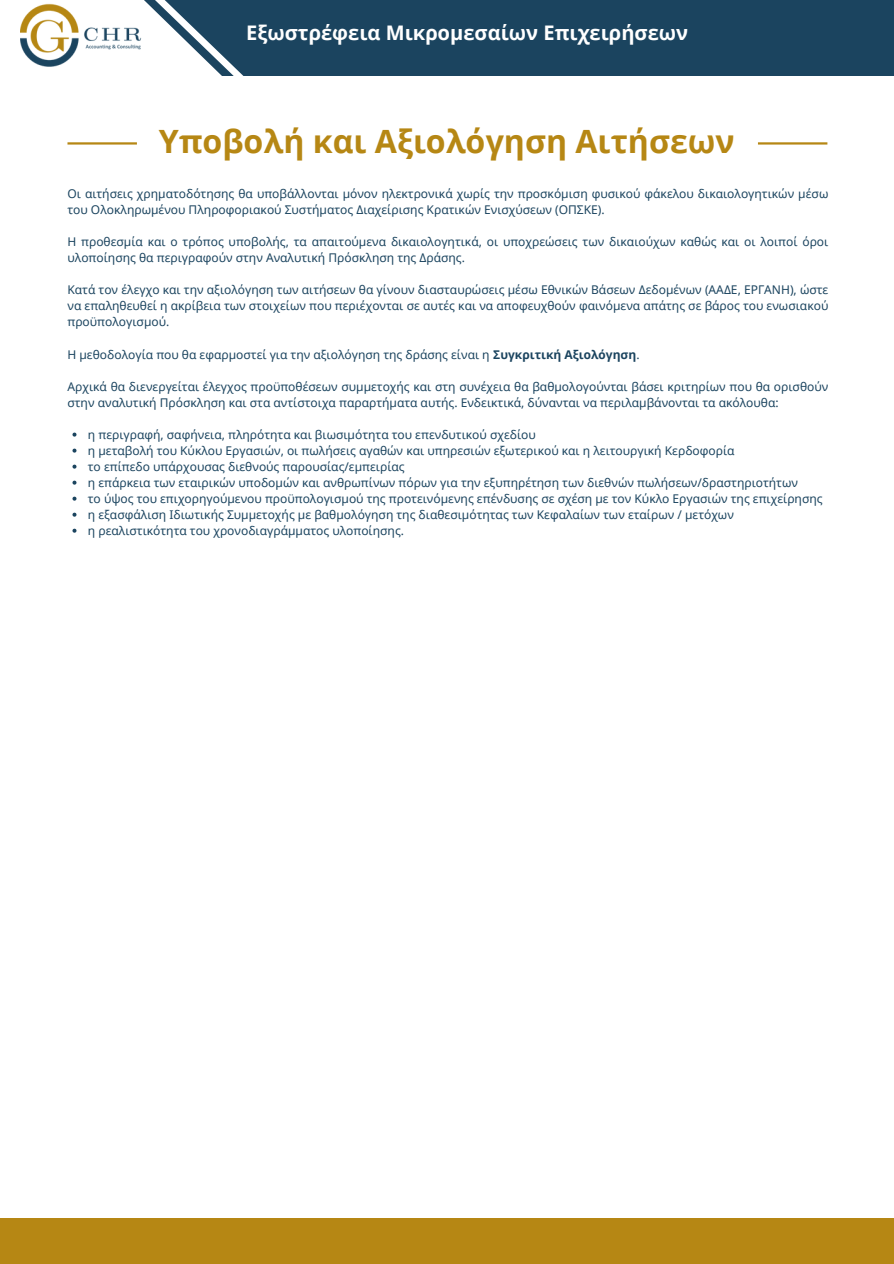
<style>
.page{position:relative;width:894px;height:1264px;background:#fff}
.page>*{position:absolute;margin:0;border:0;box-sizing:border-box;transform-origin:0 0}
.t1{font:700 32.1px "Noto Sans";color:#b68714}
.t2{font:700 20.1px "Noto Sans";color:#fff}
.t3{font:12px/16px "Noto Sans";color:#1b445f}
.s1{font-weight:700}
</style>
<div class="page">
<div style="left:0;top:1217px;width:893px;height:46px;background:#b68714"></div>
<div style="left:29px;top:0;width:864px;height:76px;background:#1b445f"></div>
<svg style="left:20px;top:0;width:224px;height:145px"></svg>
<hr style="left:757px;top:142px;width:70px;height:2px;background:#b68714">
<hr style="left:67px;top:142px;width:70px;height:2px;background:#b68714">
<svg style="left:72px;top:432px;width:4px;height:4px"></svg>
<svg style="left:72px;top:448px;width:4px;height:4px"></svg>
<svg style="left:72px;top:464px;width:4px;height:4px"></svg>
<svg style="left:72px;top:480px;width:4px;height:4px"></svg>
<svg style="left:72px;top:496px;width:4px;height:4px"></svg>
<svg style="left:72px;top:512px;width:4px;height:4px"></svg>
<svg style="left:72px;top:528px;width:4px;height:4px"></svg>
<p class="t2" style="left:246px;top:19px;width:443px">Εξωστρέφεια Μικρομεσαίων Επιχειρήσεων</p>
<p class="t1" style="left:159px;top:119px;width:577px">Υποβολή και Αξιολόγηση Αιτήσεων</p>
<p class="t3" style="left:67px;top:186px;width:762px">Οι αιτήσεις χρηματοδότησης θα υποβάλλονται μόνον ηλεκτρονικά χωρίς την προσκόμιση φυσικού φάκελου δικαιολογητικών μέσω του Ολοκληρωμένου Πληροφοριακού Συστήματος Διαχείρισης Κρατικών Ενισχύσεων (ΟΠΣΚΕ).</p>
<p class="t3" style="left:67px;top:234px;width:762px">Η προθεσμία και ο τρόπος υποβολής, τα απαιτούμενα δικαιολογητικά, οι υποχρεώσεις των δικαιούχων καθώς και οι λοιποί όροι υλοποίησης θα περιγραφούν στην Αναλυτική Πρόσκληση της Δράσης.</p>
<h2 class="t3" style="left:67px;top:282px;width:762px;text-align:justify">Κατά τον έλεγχο και την αξιολόγηση των αιτήσεων θα γίνουν διασταυρώσεις μέσω Εθνικών Βάσεων Δεδομένων (ΑΑΔΕ, ΕΡΓΑΝΗ), ώστε να επαληθευθεί η ακρίβεια των στοιχείων που περιέχονται σε αυτές και να αποφευχθούν φαινόμενα απάτης σε βάρος του ενωσιακού προϋπολογισμού.</h2>
<h1 class="t3" style="left:67px;top:346px;width:573px">Η μεθοδολογία που θα εφαρμοστεί για την αξιολόγηση της δράσης είναι η <span class="s1">Συγκριτική Αξιολόγηση</span>.</h1>
<p class="t3" style="left:67px;top:378px;width:762px">Αρχικά θα διενεργείται έλεγχος προϋποθέσεων συμμετοχής και στη συνέχεια θα βαθμολογούνται βάσει κριτηρίων που θα ορισθούν στην αναλυτική Πρόσκληση και στα αντίστοιχα παραρτήματα αυτής. Ενδεικτικά, δύνανται να περιλαμβάνονται τα ακόλουθα:</p>
<p class="t3" style="left:88px;top:426px;width:449px">η περιγραφή, σαφήνεια, πληρότητα και βιωσιμότητα του επενδυτικού σχεδίου</p>
<p class="t3" style="left:88px;top:442px;width:648px">η μεταβολή του Κύκλου Εργασιών, οι πωλήσεις αγαθών και υπηρεσιών εξωτερικού και η λειτουργική Κερδοφορία</p>
<p class="t3" style="left:88px;top:458px;width:318px">το επίπεδο υπάρχουσας διεθνούς παρουσίας/εμπειρίας</p>
<p class="t3" style="left:88px;top:474px;width:711px">η επάρκεια των εταιρικών υποδομών και ανθρωπίνων πόρων για την εξυπηρέτηση των διεθνών πωλήσεων/δραστηριοτήτων</p>
<p class="t3" style="left:88px;top:490px;width:736px">το ύψος του επιχορηγούμενου προϋπολογισμού της προτεινόμενης επένδυσης σε σχέση με τον Κύκλο Εργασιών της επιχείρησης</p>
<p class="t3" style="left:88px;top:506px;width:647px">η εξασφάλιση Ιδιωτικής Συμμετοχής με βαθμολόγηση της διαθεσιμότητας των Κεφαλαίων των εταίρων / μετόχων</p>
<p class="t3" style="left:88px;top:522px;width:317px">η ρεαλιστικότητα του χρονοδιαγράμματος υλοποίησης.</p>
</div>
